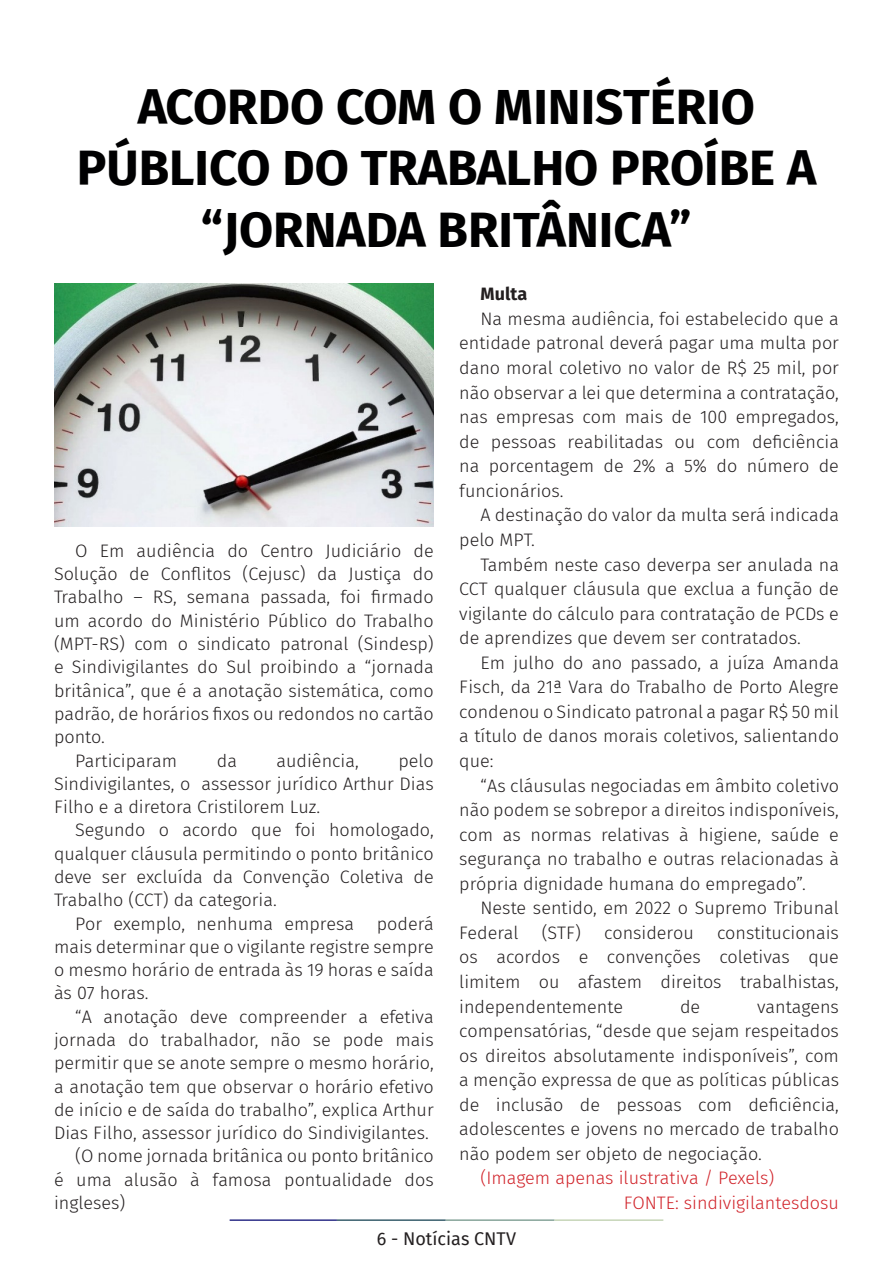
<style>
.page{position:relative;width:893px;height:1263px;background:#fff}
.page>*{position:absolute;margin:0;border:0;box-sizing:border-box;transform-origin:0 0}
.t1{font:700 49.5px/61.5px "Fira Sans";color:#000001;text-align:center}
.t2{font:300 18px/24.6px "Fira Sans";color:#231f20;text-align:justify}
.t3{font:300 18px "Fira Sans";color:#d1232a}
.t4{font:18px "Fira Sans";color:#231f20}
.t5{font:700 18px "Fira Sans";color:#231f20}
</style>
<div class="page">
<hr style="left:230px;top:1219px;width:107px;height:2px;background:#2f3088">
<hr style="left:337px;top:1219px;width:109px;height:2px;background:#3a5f6d">
<hr style="left:446px;top:1219px;width:109px;height:2px;background:#87a59a">
<hr style="left:555px;top:1219px;width:108px;height:2px;background:#c6d5b7">
<img style="left:54px;top:284px;width:380px;height:242px">
<p class="t1" style="left:77px;top:72px;width:741px">ACORDO COM O MINISTÉRIO<br>PÚBLICO DO TRABALHO PROÍBE A “JORNADA BRITÂNICA”</p>
<p class="t2" style="left:54px;top:539px;width:381px;line-height:23.2px;text-indent:21px">O Em audiência do Centro Judiciário de Solução de Conflitos (Cejusc) da Justiça do Trabalho – RS, semana passada, foi firmado um acordo do Ministério Público do Trabalho (MPT-RS) com o sindicato patronal (Sindesp) e Sindivigilantes do Sul proibindo a “jornada britânica”, que é a anotação sistemática, como padrão, de horários fixos ou redondos no cartão ponto.</p>
<p class="t2" style="left:75px;top:748px;width:104px">Participaram</p>
<p class="t2" style="left:217px;top:748px;width:22px">da</p>
<p class="t2" style="left:276px;top:748px;width:84px">audiência,</p>
<p class="t2" style="left:54px;top:748px;width:381px;line-height:23.2px;text-indent:344px">pelo Sindivigilantes, o assessor jurídico Arthur Dias Filho e a diretora Cristilorem Luz.</p>
<p class="t2" style="left:54px;top:818px;width:381px;line-height:23.2px;text-indent:21px">Segundo o acordo que foi homologado, qualquer cláusula permitindo o ponto britânico deve ser excluída da Convenção Coletiva de Trabalho (CCT) da categoria.</p>
<p class="t2" style="left:75px;top:911px;width:280px">Por exemplo, nenhuma empresa</p>
<p class="t2" style="left:54px;top:911px;width:381px;line-height:23.2px;text-indent:323px">poderá mais determinar que o vigilante registre sempre o mesmo horário de entrada às 19 horas e saída às 07 horas.</p>
<p class="t2" style="left:54px;top:1005px;width:381px;line-height:23.2px;text-indent:21px">“A anotação deve compreender a efetiva jornada do trabalhador, não se pode mais permitir que se anote sempre o mesmo horário, a anotação tem que observar o horário efetivo de início e de saída do trabalho”, explica Arthur Dias Filho, assessor jurídico do Sindivigilantes.</p>
<p class="t2" style="left:54px;top:1144px;width:381px;line-height:23.2px;text-indent:21px">(O nome jornada britânica ou ponto britânico é uma alusão à famosa pontualidade dos ingleses)</p>
<p class="t5" style="left:480px;top:279px;width:48px">Multa</p>
<p class="t2" style="left:459px;top:306px;width:381px;text-indent:21px">Na mesma audiência, foi estabelecido que a entidade patronal deverá pagar uma multa por dano moral coletivo no valor de R$ 25 mil, por não observar a lei que determina a contratação, nas empresas com mais de 100 empregados, de pessoas reabilitadas ou com deficiência na porcentagem de 2% a 5% do número de funcionários.</p>
<p class="t2" style="left:459px;top:503px;width:381px;text-indent:21px">A destinação do valor da multa será indicada pelo MPT.</p>
<p class="t2" style="left:459px;top:552px;width:381px;text-indent:21px">Também neste caso deverpa ser anulada na CCT qualquer cláusula que exclua a função de vigilante do cálculo para contratação de PCDs e de aprendizes que devem ser contratados.</p>
<p class="t2" style="left:459px;top:650px;width:381px;text-indent:21px">Em julho do ano passado, a juíza Amanda Fisch, da 21ª Vara do Trabalho de Porto Alegre condenou o Sindicato patronal a pagar R$ 50 mil a título de danos morais coletivos, salientando que:</p>
<p class="t2" style="left:459px;top:773px;width:381px;text-indent:21px">“As cláusulas negociadas em âmbito coletivo não podem se sobrepor a direitos indisponíveis, com as normas relativas à higiene, saúde e segurança no trabalho e outras relacionadas à própria dignidade humana do empregado”.</p>
<p class="t2" style="left:459px;top:896px;width:381px;text-indent:21px">Neste sentido, em 2022 o Supremo Tribunal<br>Federal</p>
<p class="t2" style="left:542px;top:920px;width:41px">(STF)</p>
<p class="t2" style="left:604px;top:920px;width:91px">considerou</p>
<p class="t2" style="left:459px;top:920px;width:381px;text-indent:258px">constitucionais os acordos e convenções coletivas que limitem ou afastem direitos trabalhistas, independentemente</p>
<p class="t2" style="left:680px;top:994px;width:22px">de</p>
<p class="t2" style="left:459px;top:994px;width:381px;text-indent:298px">vantagens compensatórias, “desde que sejam respeitados os direitos absolutamente indisponíveis”, com a menção expressa de que as políticas públicas de inclusão de pessoas com deficiência, adolescentes e jovens no mercado de trabalho não podem ser objeto de negociação.</p>
<p class="t3" style="left:480px;top:1165px;width:295px">(Imagem apenas ilustrativa / Pexels)</p>
<p class="t3" style="left:624px;top:1190px;width:217px">FONTE: sindivigilantesdosu</p>
<p class="t4" style="left:377px;top:1225px;width:141px">6 - Notícias CNTV</p>
</div>
